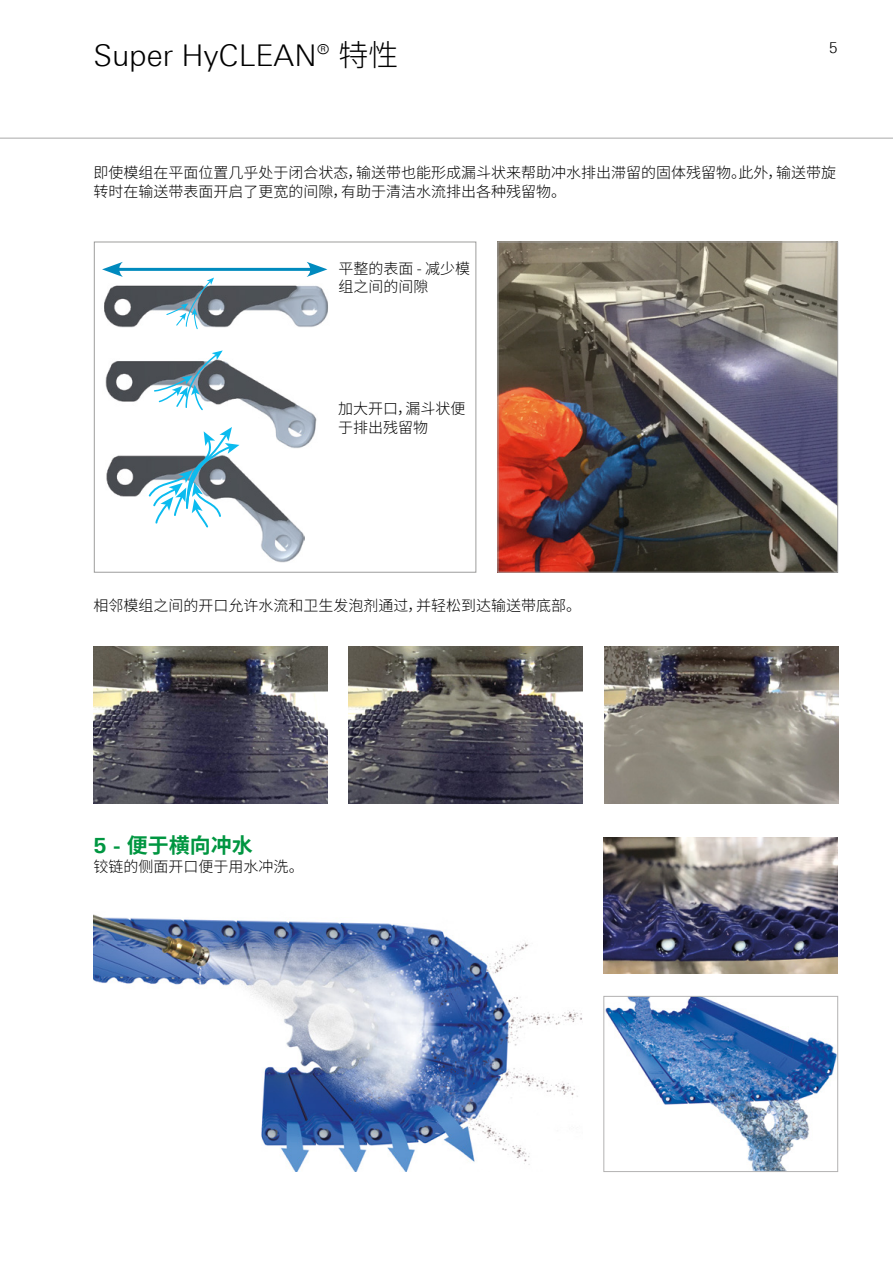
<style>
.page{position:relative;width:893px;height:1263px;background:#fff}
.page>*{position:absolute;margin:0;border:0;box-sizing:border-box;transform-origin:0 0}
.t1{font:300 30px "Linotype Univers 330";color:#000}
.t2{font:700 21px "Noto Sans SC";color:#009641}
.t3{font:300 15px/18.8px "Noto Sans SC";color:#000}
.t4{font:300 15px "Linotype Univers 330";color:#000}
.s1{font-family:"Noto Sans SC"}
.s2{font-family:"Linotype Univers 630"}
</style>
<div class="page">
<hr style="left:0;top:137px;width:893px;height:2px;background:#c6c6c6">
<img style="left:105px;top:361px;width:212px;height:87px">
<img style="left:106px;top:455px;width:199px;height:107px">
<img style="left:104px;top:285px;width:224px;height:43px">
<svg style="left:166px;top:278px;width:48px;height:52px"></svg>
<svg style="left:153px;top:350px;width:70px;height:62px"></svg>
<svg style="left:147px;top:427px;width:92px;height:102px"></svg>
<div style="left:94px;top:242px;width:382px;height:331px;border:1px solid #9d9d9c"></div>
<img style="left:499px;top:244px;width:337px;height:327px">
<div style="left:497px;top:242px;width:341px;height:331px;border:1px solid #9d9d9c"></div>
<img style="left:604px;top:838px;width:234px;height:135px">
<img style="left:605px;top:998px;width:231px;height:172px">
<div style="left:603px;top:996px;width:235px;height:176px;border:1px solid #b3b2b2"></div>
<img style="left:94px;top:914px;width:488px;height:257px">
<hr style="left:115px;top:268px;width:200px;height:3px;background:#008abe">
<svg style="left:102px;top:262px;width:21px;height:15px"></svg>
<svg style="left:307px;top:262px;width:20px;height:15px"></svg>
<img style="left:94px;top:646px;width:233px;height:158px">
<img style="left:349px;top:646px;width:234px;height:158px">
<img style="left:604px;top:646px;width:234px;height:158px">
<h1 class="t1" style="left:94px;top:38px;width:307px">Super HyCLEAN® <span class="s1">特性</span></h1>
<p class="t4" style="left:829px;top:39px;width:10px">5</p>
<p class="t3" style="left:94px;top:163px;width:744px">即使模组在平面位置几乎处于闭合状态，输送带也能形成漏斗状来帮助冲水排出滞留的固体残留物。此外，输送带旋转时在输送带表面开启了更宽的间隙，有助于清洁水流排出各种残留物。</p>
<p class="t3" style="left:338px;top:259px;width:133px">平整的表面 - 减少模组之间的间隙</p>
<p class="t3" style="left:338px;top:399px;width:129px">加大开口，漏斗状便于排出残留物</p>
<p class="t3" style="left:94px;top:596px;width:489px">相邻模组之间的开口允许水流和卫生发泡剂通过，并轻松到达输送带底部。</p>
<h2 class="t2" style="left:94px;top:834px;width:161px"><span class="s2">5 -</span> 便于横向冲水</h2>
<p class="t3" style="left:94px;top:857px;width:212px">铰链的侧面开口便于用水冲洗。</p>
</div>
